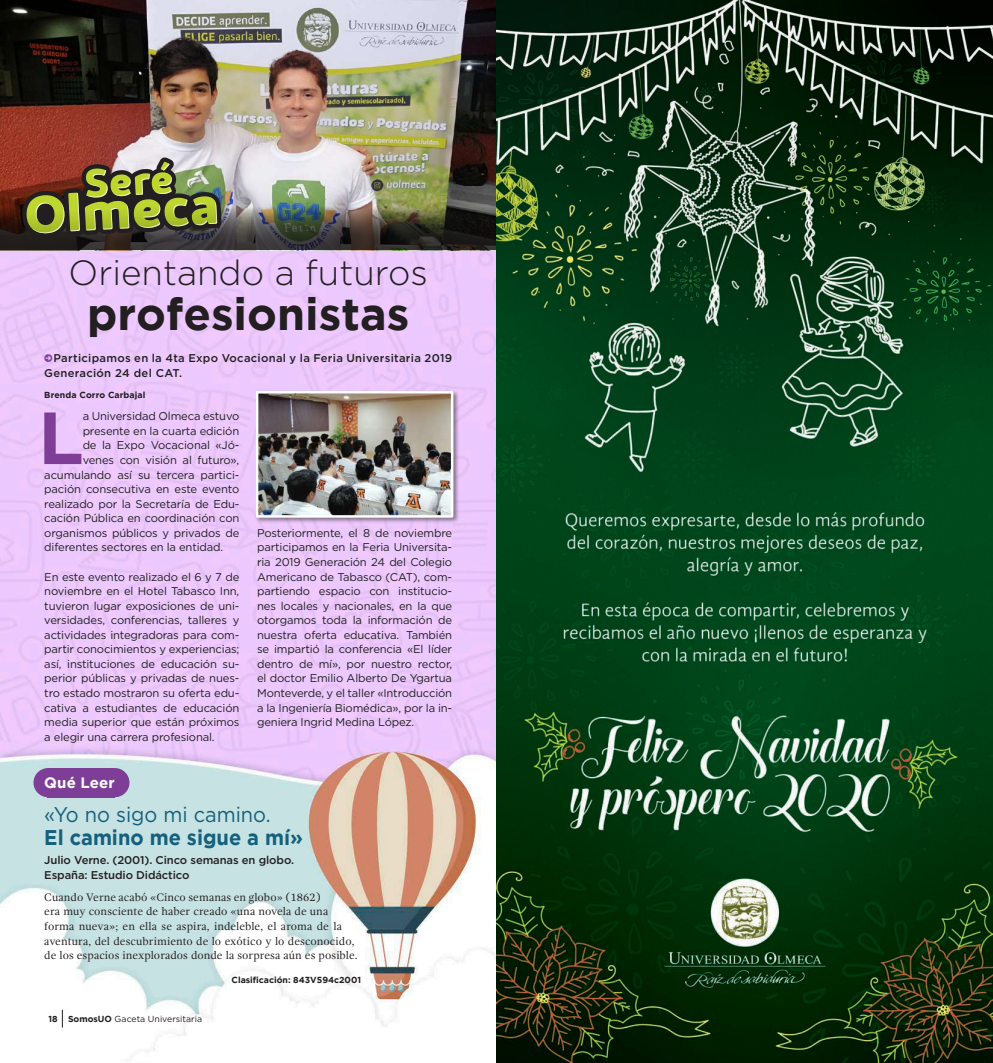
<style>
.page{position:relative;width:993px;height:1063px;background:#fff}
.page>*{position:absolute;margin:0;border:0;box-sizing:border-box;transform-origin:0 0}
.t1{font:700 73.62px "Gotham";color:#7e3e98}
.t2{font:700 45px "Gotham";color:#231f20}
.t3{font:300 35px "Gotham";color:#231f20}
.t4{font:700 21.25px "Gotham";color:#15607c;scale:.94 1}
.t5{font:21.25px "Gotham";color:#15607c;scale:.94 1}
.t6{font:700 15px "Gotham";letter-spacing:.01em;color:#fff}
.t7{font:11.25px/14.5px "Gotham";letter-spacing:-.015em;color:#231f20;text-align:justify}
.t8{font:11.25px/14.5px "Gandhi Serif";letter-spacing:.005em;color:#231f20}
.t9{font:500 11.25px/14.5px "Gotham";letter-spacing:.02em;color:#231f20}
.t10{font:500 11.25px/15px "Gotham";letter-spacing:-.01em;color:#231f20}
.t11{font:700 8.75px "Gotham";color:#231f20}
.t12{font:8.75px "Gotham";color:#231f20}
.s1{font-weight:700}
</style>
<div class="page">
<img style="left:0;top:0;width:992px;height:1063px">
<div style="left:100px;top:768px;width:29px;height:29px;background:#7e3e98;border-radius:50%"></div>
<div style="left:47px;top:768px;width:68px;height:29px;background:#7e3e98"></div>
<div style="left:33px;top:768px;width:30px;height:29px;background:#7e3e98;border-radius:50%"></div>
<svg style="left:62px;top:1010px;width:1px;height:18px"></svg>
<img style="left:0;top:0;width:496px;height:206px">
<img style="left:0;top:206px;width:496px;height:44px">
<img style="left:22px;top:157px;width:199px;height:81px">
<div style="left:254px;top:390px;width:205px;height:134px;background:#231f20;opacity:.5"></div>
<img style="left:259px;top:394px;width:191px;height:121px">
<div style="left:256px;top:391px;width:197px;height:127px;border:2px solid #fff"></div>
<svg style="left:45px;top:354px;width:8px;height:8px"></svg>
<h3 class="t3" style="left:69px;top:251px;width:360px">Orientando a futuros</h3>
<h2 class="t2" style="left:87px;top:288px;width:324px">profesionistas</h2>
<p class="t9" style="left:44px;top:351px;width:409px;text-indent:9px">Participamos en la 4ta Expo Vocacional y la Feria Universitaria 2019<br>Generación 24 del CAT.</p>
<p class="t11" style="left:44px;top:389px;width:103px">Brenda Corro Carbajal</p>
<h1 class="t1" style="left:38px;top:395px;width:47px">L</h1>
<p class="t7" style="left:83px;top:409px;width:158px">a Universidad Olmeca estuvo</p>
<p class="t7" style="left:83px;top:423px;width:158px">presente en la cuarta edición</p>
<p class="t7" style="left:83px;top:438px;width:158px">de la Expo Vocacional «Jó-</p>
<p class="t7" style="left:83px;top:453px;width:158px">venes con visión al futuro»,</p>
<p class="t7" style="left:44px;top:467px;width:196px">acumulando así su tercera partici-</p>
<p class="t7" style="left:44px;top:482px;width:196px">pación consecutiva en este evento</p>
<p class="t7" style="left:44px;top:496px;width:196px">realizado por la Secretaría de Edu-</p>
<p class="t7" style="left:44px;top:511px;width:196px">cación Pública en coordinación con</p>
<p class="t7" style="left:44px;top:525px;width:196px">organismos públicos y privados de</p>
<p class="t7" style="left:44px;top:540px;width:180px">diferentes sectores en la entidad.</p>
<p class="t7" style="left:44px;top:569px;width:196px">En este evento realizado el 6 y 7 de noviembre en el Hotel Tabasco Inn, tuvieron lugar exposiciones de uni&shy;versidades, conferencias, talleres y actividades integradoras para com&shy;partir conocimientos y experiencias; así, instituciones de educación su&shy;perior públicas y privadas de nues&shy;tro estado mostraron su oferta edu&shy;cativa a estudiantes de educación media superior que están próximos a elegir una carrera profesional.</p>
<h3 class="t6" style="left:44px;top:774px;width:72px">Qué Leer</h3>
<p class="t7" style="left:257px;top:525px;width:196px">Posteriormente, el 8 de noviembre participamos en la Feria Universita&shy;ria 2019 Generación 24 del Colegio Americano de Tabasco (CAT), com&shy;partiendo espacio con institucio&shy;nes locales y nacionales, en la que otorgamos toda la información de nuestra oferta educativa. También se impartió la conferencia «El líder dentro de mí», por nuestro rector, el doctor Emilio Alberto De Ygartua Monteverde, y el taller «Introducción a la Ingeniería Biomédica», por la in&shy;geniera Ingrid Medina López.</p>
<h3 class="t5" style="left:44px;top:801px;width:242px">«Yo no sigo mi camino.</h3>
<h3 class="t4" style="left:44px;top:825px;width:276px">El camino me sigue a mí»</h3>
<p class="t10" style="left:44px;top:853px;width:251px">Julio Verne. (2001). Cinco semanas en globo.<br>España: Estudio Didáctico</p>
<p class="t8" style="left:44px;top:890px;width:315px">Cuando Verne acabó «Cinco semanas en globo» (1862)<br>era muy consciente de haber creado «una novela de una forma nueva»; en ella se aspira, indeleble, el aroma de la aventura, del descubrimiento de lo exótico y lo desconocido, de los espacios inexplorados donde la sorpresa aún es posible.</p>
<p class="t12" style="left:49px;top:1014px;width:155px"><span class="s1">18 SomosUO</span> Gaceta Universitaria</p>
<p class="t11" style="left:231px;top:974px;width:131px">Clasificación: 843V594c2001</p>
</div>
